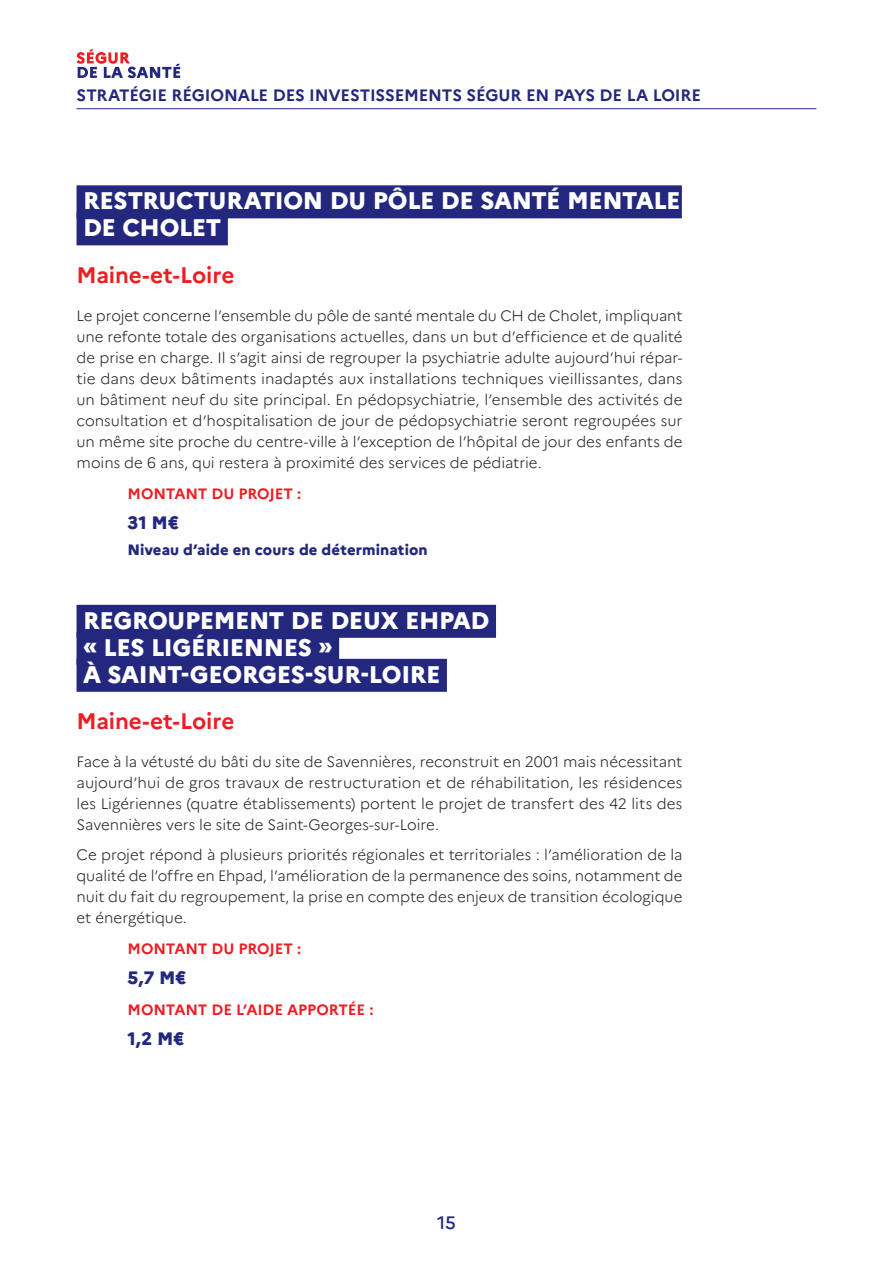
<style>
.page{position:relative;width:893px;height:1263px;background:#fff}
.page>*{position:absolute;margin:0;border:0;box-sizing:border-box;transform-origin:0 0}
.Titre_3{font:800 24px/27px "Marianne";letter-spacing:-.015em;color:#fff}
.Titre_4{font:700 22.5px "Marianne";letter-spacing:-.01em;color:#ee1d23}
.euros{font:800 18px "Marianne";color:#23287e}
.t1{font:500 18px "Marianne";color:#23287e}
.t2{font:700 16.5px "Marianne";letter-spacing:-.01em;color:#23287e}
.Texte_courant{font:300 15px/21px "Marianne";letter-spacing:-.005em;color:#231f20;text-align:justify}
.Montant{font:700 15px "Marianne";letter-spacing:-.01em;color:#ee1d23}
.euros-2{font:800 15px "Marianne";letter-spacing:.01em;color:#23287e}
</style>
<div class="page">
<hr style="left:77px;top:108px;width:739px;height:1px;background:#23287e">
<svg style="left:77px;top:49px;width:103px;height:29px"></svg>
<div style="left:77px;top:185px;width:605px;height:33px;background:#23287e"></div>
<div style="left:77px;top:212px;width:151px;height:33px;background:#23287e"></div>
<div style="left:77px;top:605px;width:419px;height:33px;background:#23287e"></div>
<div style="left:77px;top:632px;width:262px;height:33px;background:#23287e"></div>
<div style="left:77px;top:659px;width:370px;height:33px;background:#23287e"></div>
<p class="t2" style="left:77px;top:85px;width:626px">STRATÉGIE RÉGIONALE DES INVESTISSEMENTS SÉGUR EN PAYS DE LA LOIRE</p>
<p class="Titre_3" style="left:83px;top:187px;width:599px">RESTRUCTURATION DU PÔLE DE SANTÉ MENTALE<br>DE CHOLET</p>
<p class="Titre_4" style="left:77px;top:261px;width:159px">Maine-et-Loire</p>
<p class="Texte_courant" style="left:77px;top:305px;width:607px">Le projet concerne l’ensemble du pôle de santé mentale du CH de Cholet, impliquant une refonte totale des organisations actuelles, dans un but d’efficience et de qualité de prise en charge. Il s’agit ainsi de regrouper la psychiatrie adulte aujourd’hui répar&shy;tie dans deux bâtiments inadaptés aux installations techniques vieillissantes, dans un bâtiment neuf du site principal. En pédopsychiatrie, l’ensemble des activités de consultation et d’hospitalisation de jour de pédopsychiatrie seront regroupées sur un même site proche du centre-ville à l’exception de l’hôpital de jour des enfants de moins de 6 ans, qui restera à proximité des services de pédiatrie.</p>
<p class="Montant" style="left:128px;top:484px;width:175px">MONTANT DU PROJET :</p>
<p class="euros" style="left:128px;top:511px;width:53px">31 M€</p>
<p class="euros-2" style="left:128px;top:541px;width:302px">Niveau d’aide en cours de détermination</p>
<p class="Titre_3" style="left:83px;top:607px;width:408px">REGROUPEMENT DE DEUX EHPAD « LES LIGÉRIENNES »<br>À SAINT-GEORGES-SUR-LOIRE</p>
<p class="Titre_4" style="left:77px;top:708px;width:159px">Maine-et-Loire</p>
<p class="Texte_courant" style="left:77px;top:751px;width:607px">Face à la vétusté du bâti du site de Savennières, reconstruit en 2001 mais nécessitant aujourd’hui de gros travaux de restructuration et de réhabilitation, les résidences les Ligériennes (quatre établissements) portent le projet de transfert des 42 lits des Savennières vers le site de Saint-Georges-sur-Loire.</p>
<p class="Texte_courant" style="left:77px;top:844px;width:607px">Ce projet répond à plusieurs priorités régionales et territoriales : l’amélioration de la qualité de l’offre en Ehpad, l’amélioration de la permanence des soins, notamment de nuit du fait du regroupement, la prise en compte des enjeux de transition écologique et énergétique.</p>
<p class="Montant" style="left:128px;top:939px;width:175px">MONTANT DU PROJET :</p>
<p class="euros" style="left:128px;top:966px;width:60px">5,7 M€</p>
<p class="Montant" style="left:128px;top:1000px;width:247px">MONTANT DE L’AIDE APPORTÉE :</p>
<p class="euros" style="left:128px;top:1027px;width:58px">1,2 M€</p>
<p class="t1" style="left:437px;top:1212px;width:20px">15</p>
</div>
